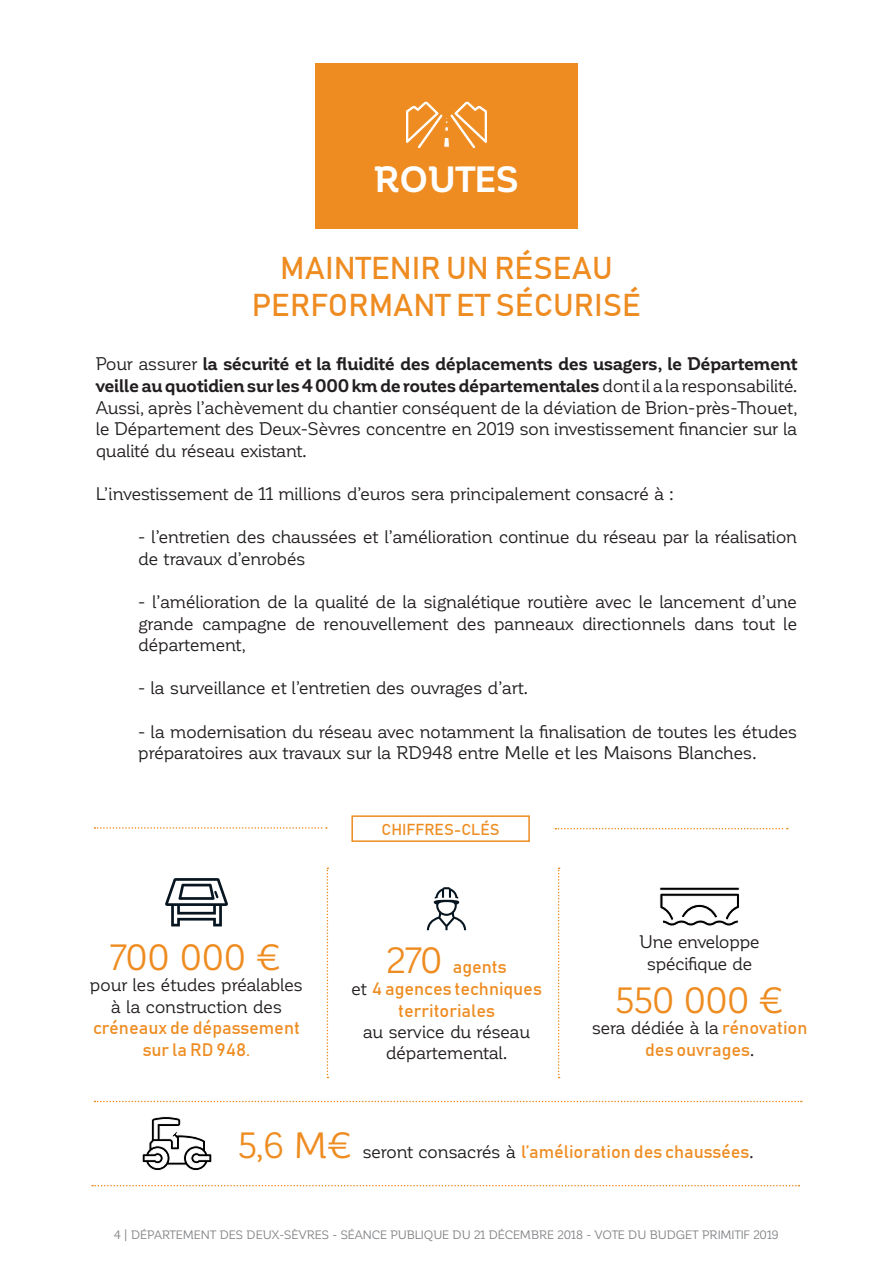
<style>
.page{position:relative;width:893px;height:1263px;background:#fff}
.page>*{position:absolute;margin:0;border:0;box-sizing:border-box;transform-origin:0 0}
.t1{font:36px "Corporative";letter-spacing:-.02em;color:#ee8c21}
.t2{font:700 36px "Corporative";color:#fff}
.t3{font:31.5px/37.8px "Bahnschrift";color:#ee8c21;text-align:center}
.t4{font:18px/21.6px "Corporative";letter-spacing:-.02em;color:#231f20;text-align:center}
.t5{font:18px/21.6px "Bahnschrift";color:#ee8c21;text-align:center}
.t6{font:15.9px "Bahnschrift";color:#ee8c21}
.t7{font:12px "Corporative";color:#808285}
.s1{font-weight:700}
.s2{font-family:"Corporative";font-size:36px}
.s3{font-family:"Corporative";color:#231f20}
.s4{font-family:"Bahnschrift";color:#ee8c21}
</style>
<div class="page">
<svg style="left:659px;top:893px;width:80px;height:33px"></svg>
<svg style="left:659px;top:887px;width:81px;height:4px"></svg>
<svg style="left:94px;top:827px;width:233px;height:2px"></svg>
<svg style="left:94px;top:1101px;width:708px;height:1px"></svg>
<svg style="left:427px;top:887px;width:39px;height:43px"></svg>
<svg style="left:327px;top:867px;width:1px;height:211px"></svg>
<svg style="left:558px;top:867px;width:2px;height:211px"></svg>
<div style="left:351px;top:815px;width:179px;height:27px;border:2px solid #ee8c21"></div>
<svg style="left:92px;top:1185px;width:707px;height:1px"></svg>
<svg style="left:165px;top:878px;width:63px;height:48px"></svg>
<svg style="left:555px;top:828px;width:233px;height:1px"></svg>
<div style="left:315px;top:64px;width:263px;height:165px;background:#ee8c21"></div>
<svg style="left:406px;top:101px;width:81px;height:47px"></svg>
<svg style="left:142px;top:1116px;width:70px;height:55px"></svg>
<h1 class="t2" style="left:374px;top:160px;width:146px">ROUTES</h1>
<h2 class="t3" style="left:252px;top:247px;width:391px">Maintenir u n réseau performant et sécu risé</h2>
<p class="t4" style="left:96px;top:353px;width:703px;text-align:justify">Pour assurer <span class="s1">la sécurité et la fluidité des déplacements des usagers, le Département veille au quotidien sur les 4 000 km de routes départementales</span> dont il a la responsabilité.<br>Aussi, après l’achèvement du chantier conséquent de la déviation de Brion-près-Thouet, le Département des Deux-Sèvres concentre en 2019 son investissement financier sur la qualité du réseau existant.</p>
<p class="t4" style="left:96px;top:483px;width:579px">L’investissement de 11 millions d’euros sera principalement consacré à :</p>
<p class="t4" style="left:138px;top:526px;width:661px;text-align:left">- l’entretien des chaussées et l’amélioration continue du réseau par la réalisation de travaux d’enrobés</p>
<p class="t4" style="left:138px;top:591px;width:661px;text-align:justify">- l’amélioration de la qualité de la signalétique routière avec le lancement d’une grande campagne de renouvellement des panneaux directionnels dans tout le département,</p>
<p class="t4" style="left:138px;top:677px;width:391px">- la surveillance et l’entretien des ouvrages d’art.</p>
<p class="t4" style="left:138px;top:721px;width:661px;text-align:left">- la modernisation du réseau avec notamment la finalisation de toutes les études préparatoires aux travaux sur la RD948 entre Melle et les Maisons Blanches.</p>
<h1 class="t1" style="left:112px;top:938px;width:171px">700 000 €</h1>
<p class="t4" style="left:90px;top:974px;width:215px">pour les études préalables à la construction des</p>
<p class="t5" style="left:93px;top:1017px;width:208px">créneaux de dépassement sur la RD 948.</p>
<p class="t6" style="left:382px;top:819px;width:120px">Chiffres-clés</p>
<p class="t5" style="left:351px;top:956px;width:192px"><span class="s2">270</span> agents<br><span class="s3">et</span> 4 agences techniques territoriales</p>
<p class="t4" style="left:363px;top:1021px;width:169px;line-height:21px">au service du réseau départemental.</p>
<p class="t4" style="left:639px;top:931px;width:122px">Une enveloppe spécifique de</p>
<h1 class="t1" style="left:615px;top:981px;width:170px">550 000 €</h1>
<p class="t4" style="left:592px;top:1017px;width:217px">sera dédiée à la <span class="s4">rénovation</span></p>
<p class="t5" style="left:645px;top:1038px;width:110px">des ouvrages<span class="s3">.</span></p>
<p class="t5" style="left:238px;top:1140px;width:517px"><span class="s2">5,6 M€</span> <span class="s3">seront consacrés à</span> l’amélioration des chaussées<span class="s3">.</span></p>
<p class="t7" style="left:114px;top:1228px;width:666px">4 | Département d es Deux-Sèvres - Séance publique du 21 d écembre 2018 - Vote du Budget primitif 2019</p>
</div>
